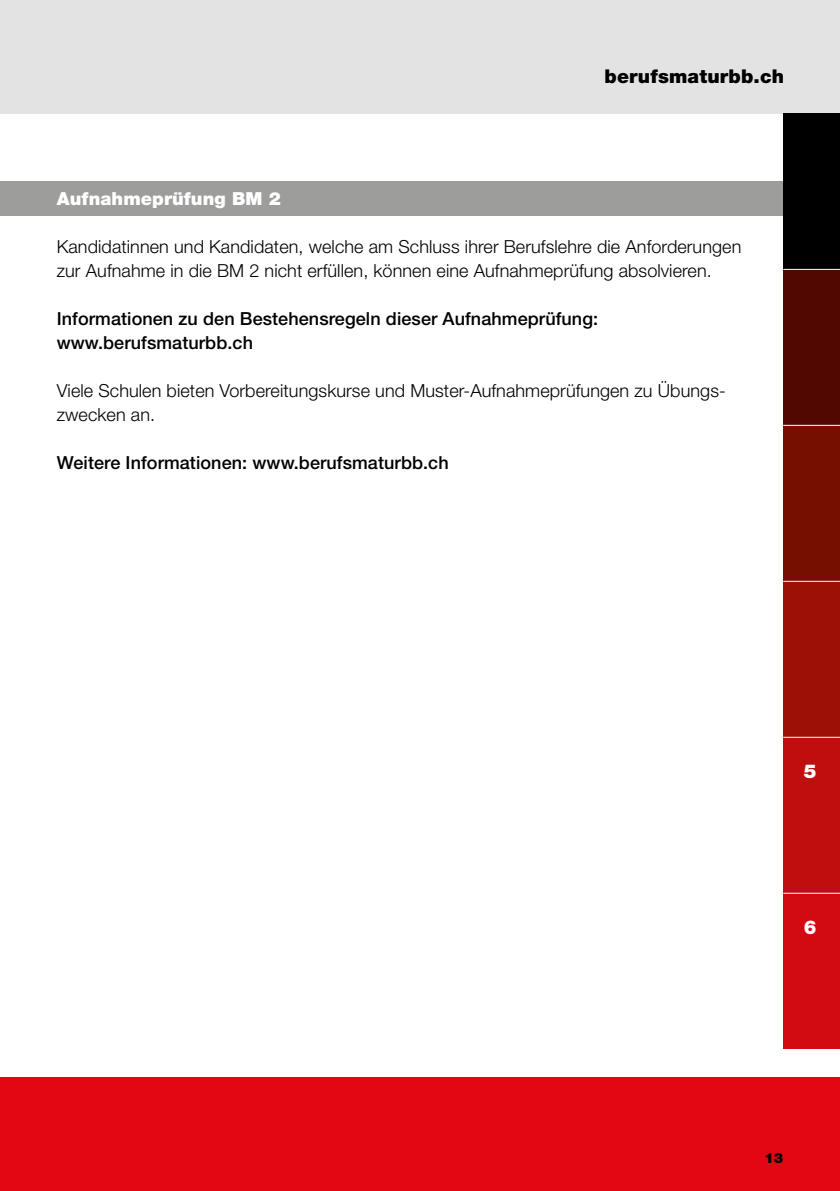
<style>
.page{position:relative;width:840px;height:1191px;background:#fff}
.page>*{position:absolute;margin:0;border:0;box-sizing:border-box;transform-origin:0 0}
.t1{font:900 19px "Helvetica Neue";letter-spacing:.01em;color:#000}
.t2{font:900 19px "Helvetica Neue";color:#fff}
.t3{font:300 18px/24px "Helvetica Neue";letter-spacing:.005em;color:#000}
.t4{font:500 18px/24px "Helvetica Neue";letter-spacing:.005em;color:#000}
.t5{font:900 18px "Helvetica Neue";letter-spacing:.005em;color:#fff}
.t6{font:900 14px "Helvetica Neue";color:#000}
</style>
<div class="page">
<div style="left:0;top:0;width:839px;height:113px;background:#e3e3e3"></div>
<div style="left:0;top:182px;width:799px;height:34px;background:#9d9d9c"></div>
<div style="left:0;top:1077px;width:839px;height:114px;background:#e30613"></div>
<div style="left:782px;top:893px;width:57px;height:156px;background:#d20a11"></div>
<div style="left:782px;top:113px;width:57px;height:156px;background:#000"></div>
<div style="left:782px;top:269px;width:57px;height:156px;background:#500800"></div>
<div style="left:782px;top:425px;width:57px;height:156px;background:#770f00"></div>
<div style="left:782px;top:581px;width:57px;height:156px;background:#9c1006"></div>
<div style="left:782px;top:737px;width:57px;height:156px;background:#c00d0e"></div>
<hr style="left:782px;top:269px;width:57px;height:1px;background:#fff">
<hr style="left:782px;top:425px;width:57px;height:1px;background:#fff">
<hr style="left:782px;top:581px;width:57px;height:1px;background:#fff">
<hr style="left:782px;top:737px;width:57px;height:1px;background:#fff">
<hr style="left:782px;top:892px;width:57px;height:1px;background:#fff">
<p class="t1" style="left:604px;top:65px;width:181px">berufsmaturbb.ch</p>
<p class="t5" style="left:57px;top:188px;width:225px">Aufnahmeprüfung BM 2</p>
<p class="t3" style="left:57px;top:234px;width:685px">Kandidatinnen und Kandidaten, welche am Schluss ihrer Berufslehre die Anforderungen zur Aufnahme in die BM 2 nicht erfüllen, können eine Aufnahmeprüfung absolvieren.</p>
<p class="t4" style="left:57px;top:307px;width:542px">Informationen zu den Bestehensregeln dieser Aufnahmeprüfung: www.berufsmaturbb.ch</p>
<p class="t3" style="left:57px;top:378px;width:670px">Viele Schulen bieten Vorbereitungskurse und Muster-Aufnahmeprüfungen zu Übungs&shy;zwecken an.</p>
<p class="t4" style="left:57px;top:451px;width:393px">Weitere Informationen: www.berufsmaturbb.ch</p>
<p class="t2" style="left:803px;top:759px;width:14px">5</p>
<p class="t2" style="left:803px;top:916px;width:14px">6</p>
<p class="t6" style="left:764px;top:1149px;width:20px">13</p>
</div>
